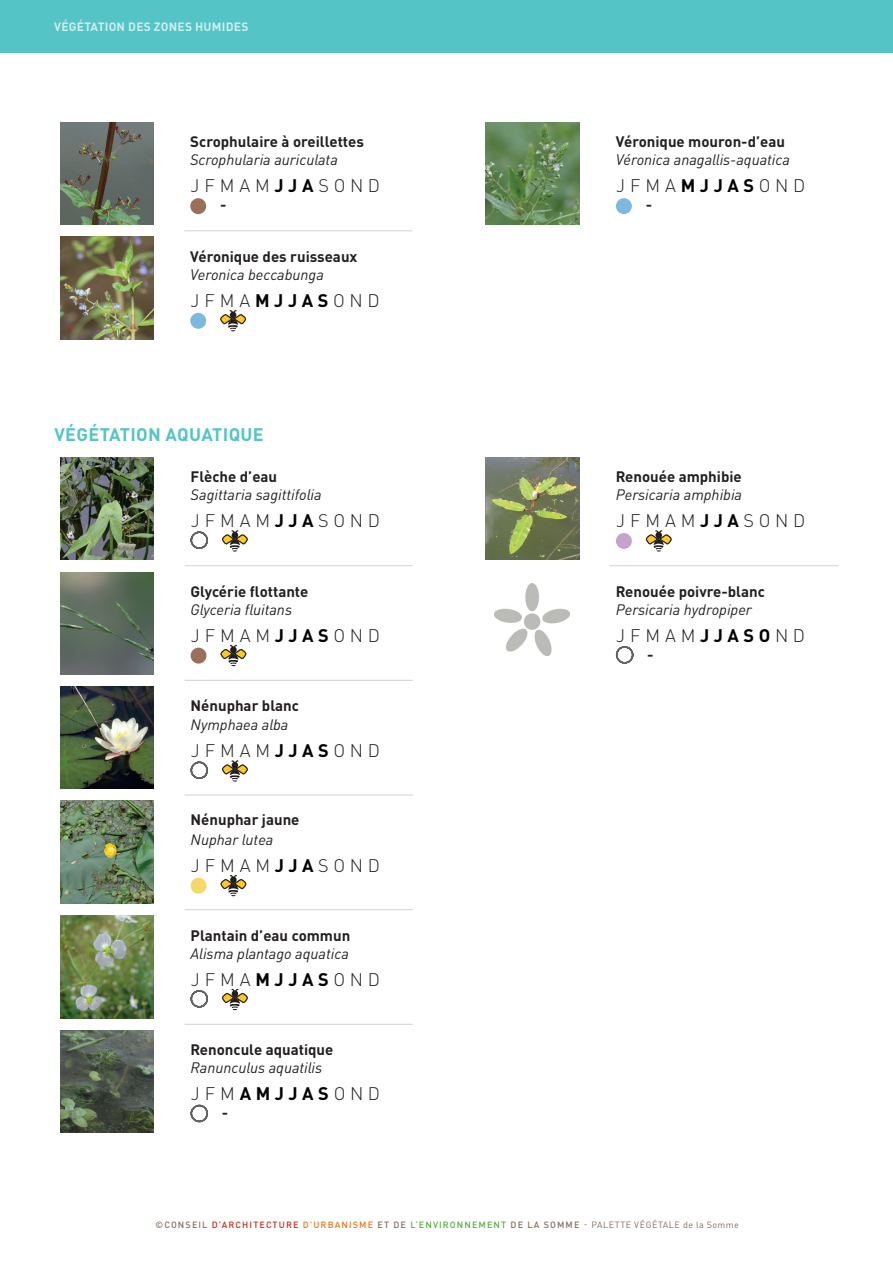
<style>
.page{position:relative;width:893px;height:1263px;background:#fff}
.page>*{position:absolute;margin:0;border:0;box-sizing:border-box;transform-origin:0 0}
.t1{font:300 18px "DIN Pro";color:#231f20}
.t2{font:700 18px "DIN Pro";letter-spacing:.02em;color:#55c4c6}
.t3{font:italic 15px "DIN Pro";color:#231f20}
.t4{font:700 15px "DIN Pro";color:#231f20}
.t5{font:700 12px "DIN Pro";letter-spacing:.02em;color:#fff}
.t6{font:9px "DIN Pro";letter-spacing:.06em;color:#806f57}
.s1{font-weight:700;color:#000}
.s2{font-weight:500}
.s3{font-weight:500;color:#c02d19}
.s4{font-weight:500;color:#de761b}
.s5{font-weight:500;color:#56ab40}
</style>
<div class="page">
<hr style="left:184px;top:230px;width:228px;height:1px;background:#d1d2d4">
<img style="left:60px;top:122px;width:93px;height:103px">
<svg style="left:190px;top:198px;width:16px;height:16px"></svg>
<img style="left:60px;top:237px;width:93px;height:102px">
<svg style="left:190px;top:313px;width:16px;height:16px"></svg>
<svg style="left:220px;top:310px;width:27px;height:21px"></svg>
<hr style="left:185px;top:680px;width:228px;height:1px;background:#d1d2d4">
<hr style="left:185px;top:565px;width:228px;height:1px;background:#d1d2d4">
<hr style="left:185px;top:1024px;width:228px;height:1px;background:#d1d2d4">
<hr style="left:185px;top:795px;width:228px;height:1px;background:#d1d2d4">
<hr style="left:185px;top:909px;width:228px;height:1px;background:#d1d2d4">
<img style="left:60px;top:457px;width:94px;height:103px">
<svg style="left:190px;top:531px;width:18px;height:18px"></svg>
<svg style="left:222px;top:530px;width:26px;height:21px"></svg>
<img style="left:60px;top:572px;width:94px;height:102px">
<svg style="left:191px;top:648px;width:16px;height:16px"></svg>
<svg style="left:220px;top:645px;width:27px;height:21px"></svg>
<img style="left:60px;top:686px;width:94px;height:103px">
<svg style="left:190px;top:761px;width:18px;height:18px"></svg>
<svg style="left:222px;top:760px;width:26px;height:22px"></svg>
<img style="left:60px;top:801px;width:94px;height:103px">
<svg style="left:191px;top:878px;width:16px;height:16px"></svg>
<svg style="left:220px;top:875px;width:27px;height:21px"></svg>
<img style="left:60px;top:916px;width:94px;height:102px">
<svg style="left:190px;top:990px;width:18px;height:18px"></svg>
<svg style="left:222px;top:988px;width:26px;height:22px"></svg>
<img style="left:60px;top:1030px;width:94px;height:103px">
<svg style="left:190px;top:1104px;width:18px;height:19px"></svg>
<img style="left:486px;top:122px;width:93px;height:103px">
<svg style="left:616px;top:198px;width:16px;height:16px"></svg>
<hr style="left:610px;top:565px;width:228px;height:1px;background:#d1d2d4">
<img style="left:486px;top:457px;width:93px;height:103px">
<svg style="left:616px;top:533px;width:16px;height:16px"></svg>
<svg style="left:645px;top:530px;width:27px;height:21px"></svg>
<img style="left:494px;top:583px;width:76px;height:72px">
<svg style="left:615px;top:646px;width:19px;height:18px"></svg>
<div style="left:0;top:0;width:893px;height:53px;background:#55c4c6"></div>
<p class="t5" style="left:54px;top:16px;width:196px">VÉGÉTATION DES ZONES HUMIDES</p>
<p class="t4" style="left:190px;top:129px;width:175px">Scrophulaire à oreillettes</p>
<p class="t3" style="left:190px;top:148px;width:149px">Scrophularia auriculata</p>
<p class="t1" style="left:190px;top:172px;width:191px">J F M A M<span class="s1">J JA</span> S O N D</p>
<p class="t4" style="left:220px;top:192px;width:8px">-</p>
<p class="t4" style="left:190px;top:244px;width:169px">Véronique des ruisseaux</p>
<p class="t3" style="left:190px;top:263px;width:135px">Veronica beccabunga</p>
<p class="t1" style="left:190px;top:287px;width:191px">J F M A <span class="s1">M J J A S</span> O N D</p>
<p class="t2" style="left:54px;top:419px;width:211px">VÉGÉTATION AQUATIQUE</p>
<p class="t4" style="left:191px;top:464px;width:88px">Flèche d’eau</p>
<p class="t3" style="left:191px;top:483px;width:133px">Sagittaria sagittifolia</p>
<p class="t1" style="left:191px;top:507px;width:191px">J F M A M <span class="s1">J J A</span> S O N D</p>
<p class="t4" style="left:191px;top:579px;width:119px">Glycérie flottante</p>
<p class="t3" style="left:191px;top:598px;width:103px">Glyceria fluitans</p>
<p class="t1" style="left:191px;top:621px;width:191px">J F M A M <span class="s1">J J A S</span> O N D</p>
<p class="t4" style="left:191px;top:693px;width:110px">Nénuphar blanc</p>
<p class="t3" style="left:191px;top:713px;width:99px">Nymphaea alba</p>
<p class="t1" style="left:191px;top:737px;width:191px">J F M A M <span class="s1">J J A S</span> O N D</p>
<p class="t4" style="left:191px;top:807px;width:110px">Nénuphar jaune</p>
<p class="t3" style="left:191px;top:828px;width:84px">Nuphar lutea</p>
<p class="t1" style="left:191px;top:851px;width:191px">J F M A M <span class="s1">J J A</span> S O N D</p>
<p class="t4" style="left:191px;top:923px;width:161px">Plantain d’eau commun</p>
<p class="t3" style="left:191px;top:942px;width:160px">Alisma plantago aquatica</p>
<p class="t1" style="left:191px;top:965px;width:191px">J F M A <span class="s1">M J J A S</span> O N D</p>
<p class="t4" style="left:191px;top:1037px;width:144px">Renoncule aquatique</p>
<p class="t3" style="left:191px;top:1056px;width:133px">Ranunculus aquatilis</p>
<p class="t1" style="left:191px;top:1080px;width:191px">J F M <span class="s1">A M J J A S</span> O N D</p>
<p class="t4" style="left:222px;top:1100px;width:8px">-</p>
<p class="t4" style="left:616px;top:129px;width:171px">Véronique mouron-d’eau</p>
<p class="t3" style="left:616px;top:148px;width:176px">Véronica anagallis-aquatica</p>
<p class="t1" style="left:616px;top:172px;width:191px">J F M A <span class="s1">M J J A S</span> O N D</p>
<p class="t4" style="left:646px;top:192px;width:8px">-</p>
<p class="t4" style="left:616px;top:464px;width:127px">Renouée amphibie</p>
<p class="t3" style="left:616px;top:483px;width:128px">Persicaria amphibia</p>
<p class="t1" style="left:616px;top:507px;width:191px">J F M A M <span class="s1">J J A</span> S O N D</p>
<p class="t4" style="left:616px;top:579px;width:150px">Renouée poivre-blanc</p>
<p class="t3" style="left:616px;top:598px;width:138px">Persicaria hydropiper</p>
<p class="t1" style="left:616px;top:621px;width:191px">J F M A M <span class="s1">J J A S O</span> N D</p>
<p class="t4" style="left:647px;top:642px;width:8px">-</p>
<p class="t6" style="left:155px;top:1218px;width:585px"><span class="s2">©CONSEIL</span> <span class="s3">D’ARCHITECTURE</span> <span class="s4">D’URBANISME</span> <span class="s2">ET DE</span> <span class="s5">L’ENVIRONNEMENT</span> <span class="s2">DE LA SOMME</span> - PALETTE VÉGÉTALE de la Somme</p>
</div>
